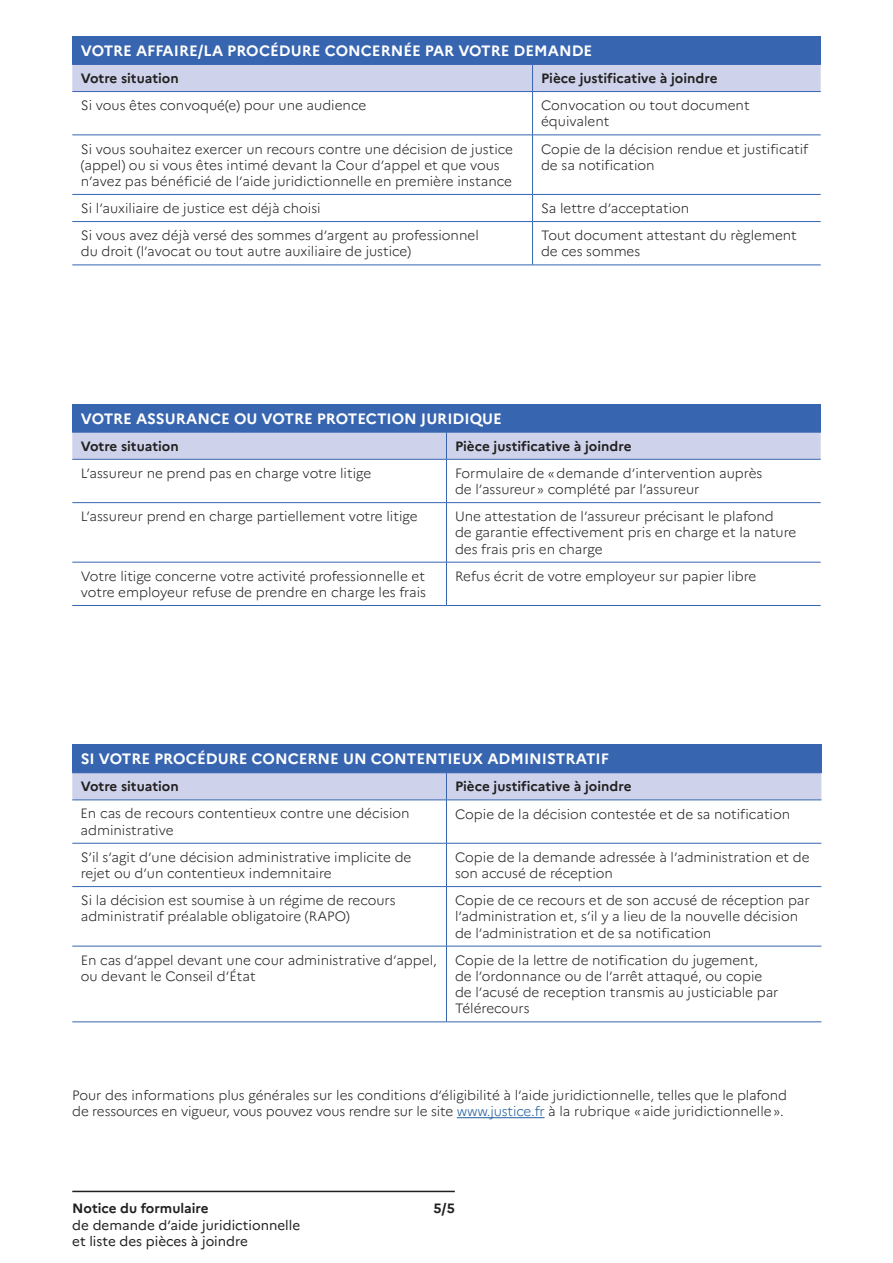
<style>
.page{position:relative;width:893px;height:1263px;background:#fff}
.page>*{position:absolute;margin:0;border:0;box-sizing:border-box;transform-origin:0 0}
.t1{font:700 15px "Marianne";color:#fff}
.t2{font:300 13.5px/16.2px "Marianne";color:#221f1f}
.t3{font:700 13.5px "Marianne";color:#221f1f}
.t4{font:13.5px/16.2px "Marianne";color:#221f1f}
.s1{color:#1f5d9e}
</style>
<div class="page">
<hr style="left:72px;top:1191px;width:383px;height:1px;background:#221f1f">
<div style="left:72px;top:36px;width:749px;height:28px;background:#3765b0"></div>
<hr style="left:72px;top:135px;width:461px;height:1px;background:#3765b0">
<hr style="left:533px;top:135px;width:288px;height:1px;background:#3765b0">
<hr style="left:72px;top:194px;width:461px;height:1px;background:#3765b0">
<hr style="left:533px;top:194px;width:288px;height:1px;background:#3765b0">
<hr style="left:533px;top:221px;width:288px;height:1px;background:#3765b0">
<hr style="left:72px;top:221px;width:461px;height:1px;background:#3765b0">
<hr style="left:72px;top:265px;width:461px;height:1px;background:#3765b0">
<hr style="left:533px;top:265px;width:288px;height:1px;background:#3765b0">
<svg style="left:72px;top:64px;width:749px;height:28px;background:#c3cbe6"></svg>
<hr style="left:532px;top:92px;width:1px;height:43px;background:#3765b0">
<hr style="left:532px;top:135px;width:1px;height:59px;background:#3765b0">
<svg style="left:532px;top:195px;width:1px;height:26px"></svg>
<hr style="left:532px;top:222px;width:1px;height:43px;background:#3765b0">
<div style="left:72px;top:404px;width:749px;height:28px;background:#3765b0"></div>
<hr style="left:72px;top:459px;width:374px;height:1px;background:#3765b0">
<hr style="left:446px;top:459px;width:375px;height:1px;background:#3765b0">
<hr style="left:72px;top:502px;width:374px;height:1px;background:#3765b0">
<hr style="left:446px;top:502px;width:375px;height:1px;background:#3765b0">
<hr style="left:446px;top:562px;width:375px;height:1px;background:#3765b0">
<hr style="left:72px;top:562px;width:374px;height:1px;background:#3765b0">
<hr style="left:72px;top:605px;width:374px;height:1px;background:#3765b0">
<hr style="left:446px;top:605px;width:375px;height:1px;background:#3765b0">
<svg style="left:72px;top:432px;width:749px;height:27px;background:#c8cfe8"></svg>
<hr style="left:446px;top:459px;width:1px;height:43px;background:#3765b0">
<hr style="left:446px;top:503px;width:1px;height:59px;background:#3765b0">
<hr style="left:446px;top:562px;width:1px;height:43px;background:#3765b0">
<div style="left:72px;top:744px;width:749px;height:29px;background:#3765b0"></div>
<hr style="left:72px;top:800px;width:374px;height:1px;background:#3765b0">
<hr style="left:446px;top:800px;width:375px;height:1px;background:#3765b0">
<hr style="left:72px;top:843px;width:374px;height:1px;background:#3765b0">
<hr style="left:446px;top:843px;width:375px;height:1px;background:#3765b0">
<hr style="left:72px;top:886px;width:374px;height:1px;background:#3765b0">
<hr style="left:72px;top:946px;width:374px;height:1px;background:#3765b0">
<hr style="left:72px;top:1021px;width:374px;height:1px;background:#3765b0">
<hr style="left:446px;top:886px;width:375px;height:1px;background:#3765b0">
<hr style="left:446px;top:946px;width:375px;height:1px;background:#3765b0">
<hr style="left:446px;top:1021px;width:375px;height:1px;background:#3765b0">
<svg style="left:72px;top:773px;width:749px;height:27px;background:#c9cfe9"></svg>
<hr style="left:446px;top:800px;width:1px;height:43px;background:#3765b0">
<hr style="left:446px;top:843px;width:1px;height:43px;background:#3765b0">
<hr style="left:446px;top:887px;width:1px;height:59px;background:#3765b0">
<hr style="left:446px;top:946px;width:1px;height:76px;background:#3765b0">
<hr style="left:457px;top:1117px;width:88px;height:1px;background:#1f5d9e">
<p class="t1" style="left:81px;top:42px;width:513px">VOTRE AFFAIRE/LA PROCÉDURE CONCERNÉE PAR VOTRE DEMANDE</p>
<p class="t3" style="left:81px;top:71px;width:99px">Votre situation</p>
<p class="t3" style="left:541px;top:71px;width:178px">Pièce justificative à joindre</p>
<p class="t2" style="left:81px;top:98px;width:287px">Si vous êtes convoqué(e) pour une audience</p>
<p class="t2" style="left:541px;top:98px;width:210px">Convocation ou tout document équivalent</p>
<p class="t2" style="left:81px;top:141px;width:434px">Si vous souhaitez exercer un recours contre une décision de justice (appel) ou si vous êtes intimé devant la Cour d’appel et que vous n’avez pas bénéficié de l’aide juridictionnelle en première instance</p>
<p class="t2" style="left:541px;top:141px;width:269px">Copie de la décision rendue et justificatif de sa notification</p>
<p class="t2" style="left:81px;top:201px;width:241px">Si l’auxiliaire de justice est déjà choisi</p>
<p class="t2" style="left:541px;top:201px;width:150px">Sa lettre d’acceptation</p>
<p class="t2" style="left:81px;top:228px;width:399px">Si vous avez déjà versé des sommes d’argent au professionnel du droit (l’avocat ou tout autre auxiliaire de justice)</p>
<p class="t2" style="left:541px;top:228px;width:257px">Tout document attestant du règlement de ces sommes</p>
<p class="t1" style="left:81px;top:410px;width:423px">VOTRE ASSURANCE OU VOTRE PROTECTION JURIDIQUE</p>
<p class="t3" style="left:81px;top:439px;width:99px">Votre situation</p>
<p class="t3" style="left:455px;top:439px;width:178px">Pièce justificative à joindre</p>
<p class="t2" style="left:81px;top:465px;width:292px">L’assureur ne prend pas en charge votre litige</p>
<p class="t2" style="left:455px;top:465px;width:309px">Formulaire de « demande d’intervention auprès de l’assureur » complété par l’assureur</p>
<p class="t2" style="left:81px;top:509px;width:338px">L’assureur prend en charge partiellement votre litige</p>
<p class="t2" style="left:455px;top:509px;width:343px">Une attestation de l’assureur précisant le plafond<br>de garantie effectivement pris en charge et la nature des frais pris en charge</p>
<p class="t2" style="left:81px;top:568px;width:347px">Votre litige concerne votre activité professionnelle et votre employeur refuse de prendre en charge les frais</p>
<p class="t2" style="left:455px;top:568px;width:303px">Refus écrit de votre employeur sur papier libre</p>
<p class="t1" style="left:81px;top:751px;width:530px">SI VOTRE PROCÉDURE CONCERNE UN CONTENTIEUX ADMINISTRATIF</p>
<p class="t3" style="left:81px;top:779px;width:99px">Votre situation</p>
<p class="t3" style="left:455px;top:779px;width:178px">Pièce justificative à joindre</p>
<p class="t2" style="left:81px;top:806px;width:331px">En cas de recours contentieux contre une décision administrative</p>
<p class="t2" style="left:455px;top:806px;width:337px">Copie de la décision contestée et de sa notification</p>
<p class="t2" style="left:81px;top:849px;width:332px">S’il s’agit d’une décision administrative implicite de rejet ou d’un contentieux indemnitaire</p>
<p class="t2" style="left:455px;top:849px;width:356px">Copie de la demande adressée à l’administration et de son accusé de réception</p>
<p class="t2" style="left:81px;top:893px;width:316px">Si la décision est soumise à un régime de recours administratif préalable obligatoire (RAPO)</p>
<p class="t2" style="left:455px;top:893px;width:356px">Copie de ce recours et de son accusé de réception par l’administration et, s’il y a lieu de la nouvelle décision de l’administration et de sa notification</p>
<p class="t2" style="left:81px;top:952px;width:358px">En cas d’appel devant une cour administrative d’appel, ou devant le Conseil d’État</p>
<p class="t2" style="left:455px;top:952px;width:325px">Copie de la lettre de notification du jugement,<br>de l’ordonnance ou de l’arrêt attaqué, ou copie de l’acusé de reception transmis au justiciable par Télérecours</p>
<p class="t2" style="left:72px;top:1087px;width:716px">Pour des informations plus générales sur les conditions d’éligibilité à l’aide juridictionnelle, telles que le plafond de ressources en vigueur, vous pouvez vous rendre sur le site <span class="s1">www.justice.fr</span> à la rubrique « aide juridictionnelle ».</p>
<p class="t3" style="left:72px;top:1201px;width:138px">Notice du formulaire</p>
<p class="t3" style="left:433px;top:1201px;width:23px">5/5</p>
<p class="t4" style="left:72px;top:1218px;width:230px">de demande d’aide juridictionnelle et liste des pièces à joindre</p>
</div>
